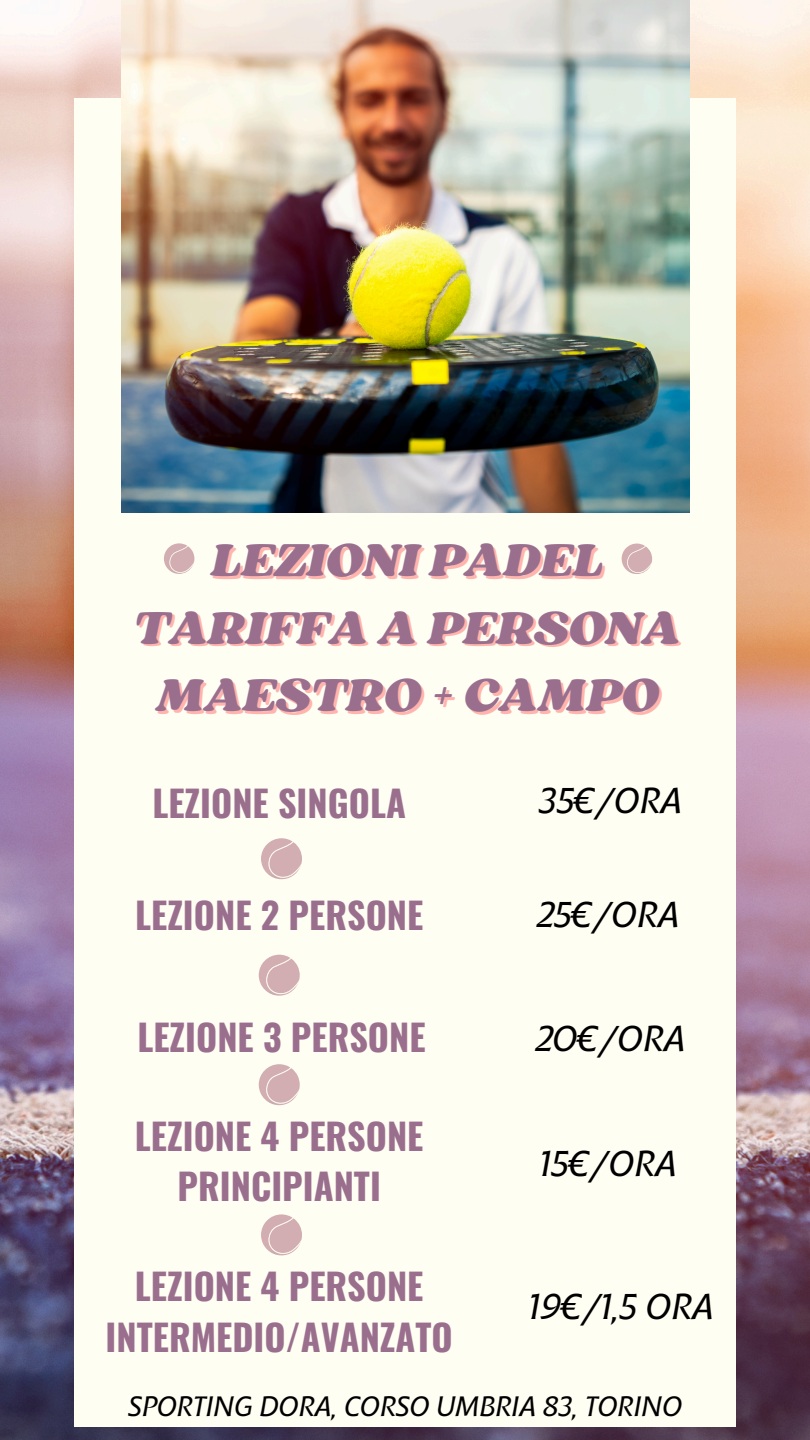
<style>
.page{position:relative;width:810px;height:1440px;background:#fff}
.page>*{position:absolute;margin:0;border:0;box-sizing:border-box;transform-origin:0 0}
.t1{font:italic 48.2px "Sergio Trendy";color:#9a6f8e}
.t2{font:700 36.2px/50.2px "Oswald";color:#9a6f8e;text-align:center}
.t3{font:italic 34.7px "Malik";color:#000}
.t4{font:italic 27.1px "Malik";color:#000}
</style>
<div class="page">
<img style="left:0;top:0;width:810px;height:1440px">
<div style="left:74px;top:98px;width:662px;height:1328px;background:#fffef3"></div>
<img style="left:121px;top:0;width:568px;height:512px">
<svg style="left:621px;top:543px;width:31px;height:31px"></svg>
<svg style="left:164px;top:543px;width:31px;height:31px"></svg>
<svg style="left:261px;top:838px;width:41px;height:42px"></svg>
<svg style="left:258px;top:1064px;width:42px;height:42px"></svg>
<svg style="left:258px;top:954px;width:42px;height:42px"></svg>
<svg style="left:261px;top:1214px;width:41px;height:42px"></svg>
<p class="t1" style="left:209px;top:530px;width:394px">LEZIONI PADEL</p>
<h2 class="t1" style="left:132px;top:597px;width:548px">TARIFFA A PERSONA</h2>
<p class="t1" style="left:154px;top:665px;width:504px">MAESTRO + CAMPO</p>
<p class="t2" style="left:152px;top:777px;width:255px">LEZIONE SINGOLA</p>
<h1 class="t3" style="left:539px;top:787px;width:144px">35€/ORA</h1>
<p class="t2" style="left:135px;top:889px;width:290px">LEZIONE 2 PERSONE</p>
<h2 class="t3" style="left:537px;top:901px;width:144px">25€/ORA</h2>
<p class="t2" style="left:137px;top:1011px;width:290px">LEZIONE 3 PERSONE</p>
<h2 class="t3" style="left:535px;top:1026px;width:151px">20€/ORA</h2>
<p class="t2" style="left:135px;top:1109px;width:290px">LEZIONE 4 PERSONE<br>PRINCIPIANTI</p>
<h3 class="t2" style="left:106px;top:1260px;width:349px">LEZIONE 4 PERSONE<br>INTERMEDIO/AVANZATO</h3>
<h3 class="t3" style="left:540px;top:1150px;width:138px">15€/ORA</h3>
<h3 class="t3" style="left:529px;top:1293px;width:186px">19€/1,5 ORA</h3>
<p class="t4" style="left:128px;top:1396px;width:555px">SPORTING DORA, CORSO UMBRIA 83, TORINO</p>
</div>
